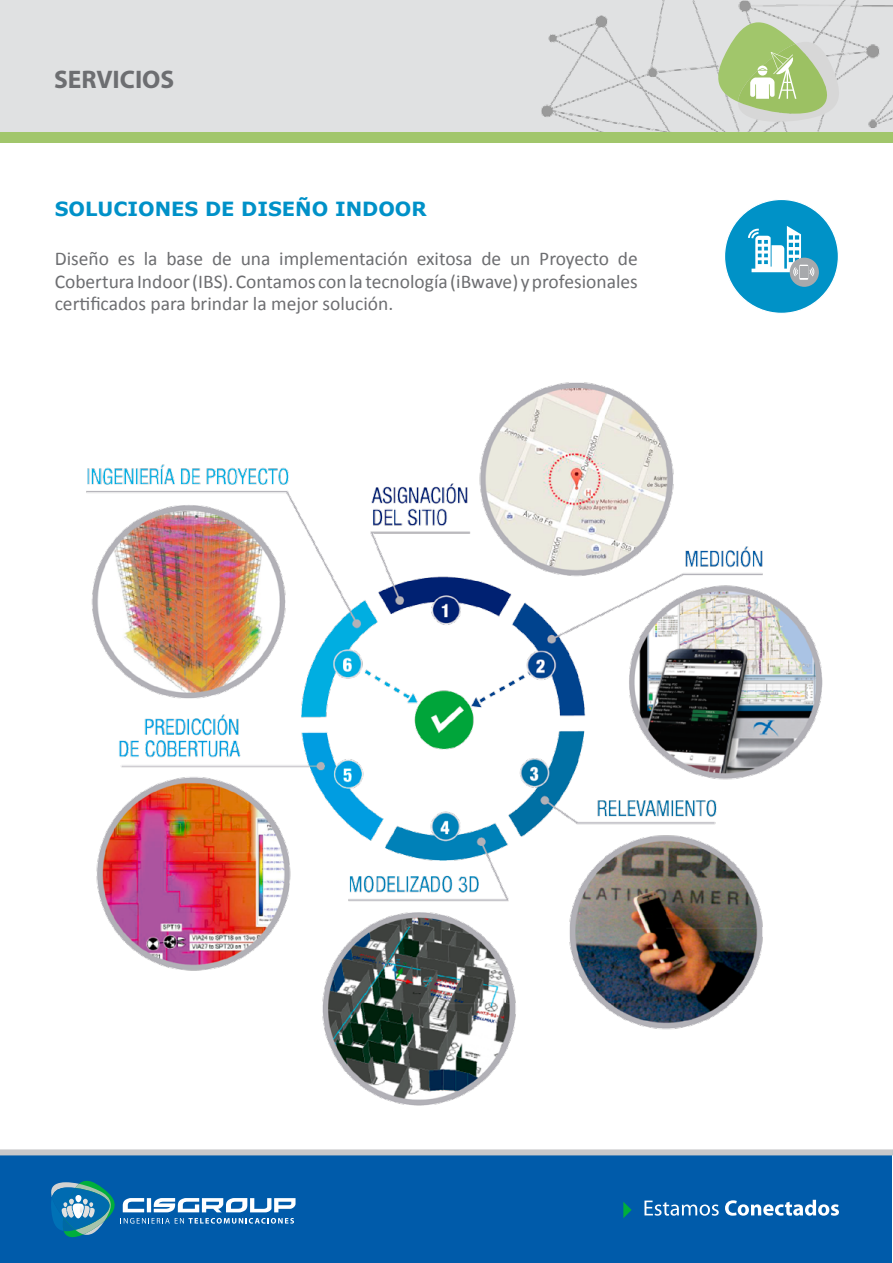
<style>
.page{position:relative;width:893px;height:1263px;background:#fff}
.page>*{position:absolute;margin:0;border:0;box-sizing:border-box;transform-origin:0 0}
.t1{font:700 25.5px "Myriad Pro";color:#6d6e71}
.t2{font:19.5px/22.5px "Calibri";color:#6d6e71;text-align:justify}
.t3{font:700 19.5px "Verdana";color:#0091c8}
</style>
<div class="page">
<div style="left:0;top:0;width:893px;height:132px;background:#e0e1e2"></div>
<img style="left:541px;top:0;width:352px;height:132px">
<div style="left:0;top:132px;width:893px;height:10px;background:#a1c66b"></div>
<svg style="left:712px;top:22px;width:132px;height:100px"></svg>
<div style="left:1px;top:1155px;width:891px;height:108px;background:#005baa"></div>
<div style="left:0;top:1149px;width:893px;height:6px;background:#c7c8ca"></div>
<svg style="left:51px;top:1180px;width:64px;height:58px"></svg>
<svg style="left:123px;top:1198px;width:173px;height:14px"></svg>
<svg style="left:123px;top:1218px;width:171px;height:5px"></svg>
<svg style="left:644px;top:1200px;width:75px;height:16px"></svg>
<svg style="left:725px;top:1200px;width:114px;height:16px"></svg>
<svg style="left:623px;top:1202px;width:9px;height:16px"></svg>
<img style="left:86px;top:382px;width:737px;height:724px">
<div style="left:724px;top:199px;width:114px;height:114px;background:#0092c7;border-radius:50%"></div>
<svg style="left:790px;top:258px;width:29px;height:29px"></svg>
<svg style="left:748px;top:226px;width:67px;height:53px"></svg>
<div style="left:800px;top:266px;width:7px;height:12px;background:#a7a9ac"></div>
<h1 class="t1" style="left:54px;top:63px;width:122px">SERVICIOS</h1>
<p class="t3" style="left:55px;top:195px;width:374px">SOLUCIONES DE DISEÑO INDOOR</p>
<p class="t2" style="left:55px;top:248px;width:585px">Diseño es la base de una implementación exitosa de un Proyecto de Cobertura Indoor (IBS). Contamos con la tecnología (iBwave) y profesionales certificados para brindar la mejor solución.</p>
</div>
